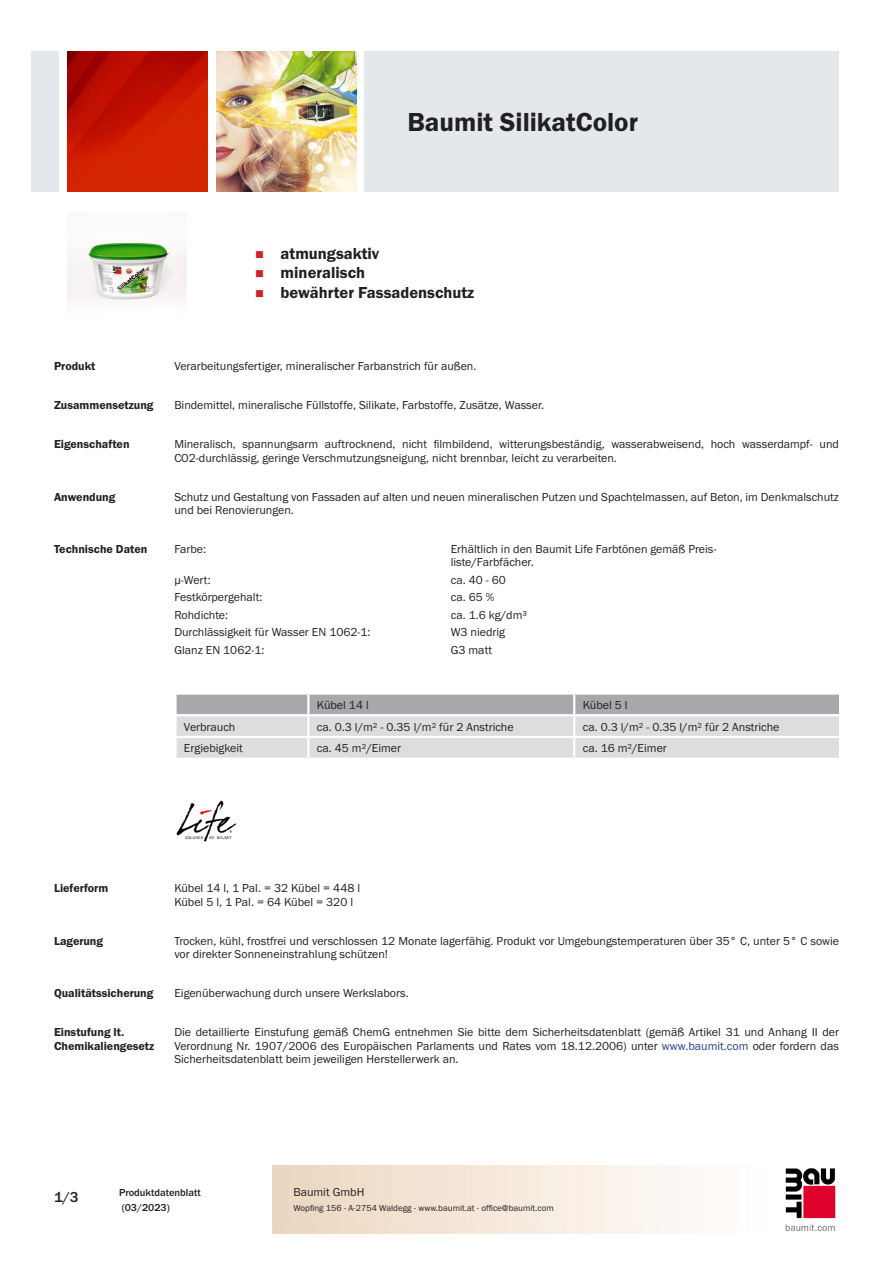
<style>
.page{position:relative;width:893px;height:1263px;background:#fff}
.page>*{position:absolute;margin:0;border:0;box-sizing:border-box;transform-origin:0 0}
.PDS_Produktname{font:27px "BM Franklin Gothic URW Dem";color:#231f20}
.t1{font:16.5px "BM Franklin Gothic URW Dem";color:#231f20}
.t2{font:500 15px "BM Franklin Gothic URW";color:#231f20}
.PDS_Standard{font:12px/13.5px "BM Franklin Gothic URW Boo";color:#231f20}
.PDS_Standard_linksbü{font:12px/13.5px "BM Franklin Gothic URW Boo";color:#231f20}
.PDS_Header{font:12px/13.5px "BM Franklin Gothic URW Dem";color:#231f20}
.t3{font:500 10.5px/15px "BM Franklin Gothic URW";color:#231f20}
.t4{font:9px "BM Franklin Gothic URW Boo";color:#231f20}
.s1{color:#253f8e}
</style>
<div class="page">
<img style="left:785px;top:1168px;width:51px;height:63px">
<div style="left:32px;top:51px;width:27px;height:140px;background:#e2e8eb"></div>
<img style="left:68px;top:52px;width:140px;height:139px">
<img style="left:216px;top:51px;width:141px;height:140px">
<div style="left:365px;top:51px;width:474px;height:140px;background:#e2e8eb"></div>
<img style="left:67px;top:241px;width:120px;height:61px">
<svg style="left:175px;top:693px;width:665px;height:65px"></svg>
<hr style="left:174px;top:714px;width:134px;height:2px;background:#fff">
<hr style="left:174px;top:716px;width:3px;height:20px;background:#fff">
<hr style="left:308px;top:714px;width:266px;height:2px;background:#fff">
<hr style="left:307px;top:716px;width:2px;height:20px;background:#fff">
<hr style="left:574px;top:714px;width:267px;height:2px;background:#fff">
<hr style="left:573px;top:716px;width:2px;height:20px;background:#fff">
<hr style="left:839px;top:716px;width:2px;height:20px;background:#fff">
<hr style="left:174px;top:736px;width:134px;height:2px;background:#fff">
<hr style="left:174px;top:738px;width:3px;height:20px;background:#fff">
<hr style="left:308px;top:736px;width:266px;height:2px;background:#fff">
<hr style="left:307px;top:738px;width:2px;height:20px;background:#fff">
<hr style="left:574px;top:736px;width:267px;height:2px;background:#fff">
<hr style="left:573px;top:738px;width:2px;height:20px;background:#fff">
<hr style="left:839px;top:738px;width:2px;height:20px;background:#fff">
<img style="left:176px;top:800px;width:61px;height:42px">
<p class="PDS_Produktname" style="left:407px;top:106px;width:232px">Baumit SilikatColor</p>
<p class="t1" style="left:281px;top:243px;width:100px">atmungsaktiv</p>
<p class="t1" style="left:281px;top:263px;width:86px">mineralisch</p>
<p class="t1" style="left:281px;top:282px;width:195px">bewährter Fassadenschutz</p>
<p class="PDS_Header" style="left:54px;top:360px;width:43px">Produkt</p>
<p class="PDS_Standard" style="left:174px;top:360px;width:304px">Verarbeitungsfertiger, mineralischer Farbanstrich für außen.</p>
<p class="PDS_Header" style="left:54px;top:399px;width:101px">Zusammensetzung</p>
<p class="PDS_Standard" style="left:174px;top:399px;width:371px">Bindemittel, mineralische Füllstoffe, Silikate, Farbstoffe, Zusätze, Wasser.</p>
<p class="PDS_Header" style="left:54px;top:438px;width:77px">Eigenschaften</p>
<p class="PDS_Standard" style="left:174px;top:438px;width:666px">Mineralisch, spannungsarm auftrocknend, nicht filmbildend, witterungsbeständig, wasserabweisend, hoch wasserdampf- und<br>CO2-durchlässig, geringe Verschmutzungsneigung, nicht brennbar, leicht zu verarbeiten.</p>
<p class="PDS_Header" style="left:54px;top:490px;width:63px">Anwendung</p>
<p class="PDS_Standard" style="left:174px;top:490px;width:666px">Schutz und Gestaltung von Fassaden auf alten und neuen mineralischen Putzen und Spachtelmassen, auf Beton, im Denkmalschutz und bei Renovierungen.</p>
<p class="PDS_Header" style="left:54px;top:542px;width:95px">Technische Daten</p>
<p class="PDS_Standard_linksbü" style="left:174px;top:542px;width:33px">Farbe:</p>
<p class="PDS_Standard_linksbü" style="left:451px;top:542px;width:267px">Erhältlich in den Baumit Life Farbtönen gemäß Preis&shy;liste/Farbfächer.</p>
<p class="PDS_Standard_linksbü" style="left:174px;top:573px;width:38px">μ-Wert:</p>
<p class="PDS_Standard_linksbü" style="left:451px;top:573px;width:57px">ca. 40 - 60</p>
<p class="PDS_Standard_linksbü" style="left:174px;top:591px;width:90px">Festkörpergehalt:</p>
<p class="PDS_Standard_linksbü" style="left:451px;top:591px;width:45px">ca. 65 %</p>
<p class="PDS_Standard_linksbü" style="left:174px;top:608px;width:55px">Rohdichte:</p>
<p class="PDS_Standard_linksbü" style="left:451px;top:608px;width:78px">ca. 1.6 kg/dm³</p>
<p class="PDS_Standard_linksbü" style="left:174px;top:626px;width:198px">Durchlässigkeit für Wasser EN 1062-1:</p>
<p class="PDS_Standard_linksbü" style="left:451px;top:626px;width:56px">W3 niedrig</p>
<p class="PDS_Standard_linksbü" style="left:174px;top:643px;width:92px">Glanz EN 1062-1:</p>
<p class="PDS_Standard_linksbü" style="left:451px;top:643px;width:43px">G3 matt</p>
<p class="PDS_Standard_linksbü" style="left:317px;top:698px;width:53px">Kübel 14 l</p>
<p class="PDS_Standard_linksbü" style="left:583px;top:698px;width:46px">Kübel 5 l</p>
<p class="PDS_Standard_linksbü" style="left:184px;top:720px;width:53px">Verbrauch</p>
<p class="PDS_Standard_linksbü" style="left:317px;top:720px;width:198px">ca. 0.3 l/m² - 0.35 l/m² für 2 Anstriche</p>
<p class="PDS_Standard_linksbü" style="left:583px;top:720px;width:198px">ca. 0.3 l/m² - 0.35 l/m² für 2 Anstriche</p>
<p class="PDS_Standard_linksbü" style="left:184px;top:742px;width:60px">Ergiebigkeit</p>
<p class="PDS_Standard_linksbü" style="left:317px;top:742px;width:86px">ca. 45 m²/Eimer</p>
<p class="PDS_Standard_linksbü" style="left:583px;top:742px;width:86px">ca. 16 m²/Eimer</p>
<p class="PDS_Header" style="left:54px;top:882px;width:56px">Lieferform</p>
<p class="PDS_Standard" style="left:174px;top:882px;width:187px">Kübel 14 l, 1 Pal. = 32 Kübel = 448 l</p>
<p class="PDS_Standard" style="left:174px;top:895px;width:180px">Kübel 5 l, 1 Pal. = 64 Kübel = 320 l</p>
<p class="PDS_Header" style="left:54px;top:934px;width:51px">Lagerung</p>
<p class="PDS_Standard" style="left:174px;top:934px;width:666px">Trocken, kühl, frostfrei und verschlossen 12 Monate lagerfähig. Produkt vor Umgebungstemperaturen über 35° C, unter 5° C sowie vor direkter Sonneneinstrahlung schützen!</p>
<p class="PDS_Header" style="left:54px;top:986px;width:101px">Qualitätssicherung</p>
<p class="PDS_Standard" style="left:174px;top:986px;width:236px">Eigenüberwachung durch unsere Werkslabors.</p>
<p class="PDS_Header" style="left:54px;top:1025px;width:102px">Einstufung lt.<br>Chemikaliengesetz</p>
<p class="PDS_Standard" style="left:174px;top:1025px;width:666px;text-align:justify">Die detaillierte Einstufung gemäß ChemG entnehmen Sie bitte dem Sicherheitsdatenblatt (gemäß Artikel 31 und Anhang II der Verordnung Nr. 1907/2006 des Europäischen Parlaments und Rates vom 18.12.2006) unter <span class="s1">www.baumit.com</span> oder fordern das Sicherheitsdatenblatt beim jeweiligen Herstellerwerk an.</p>
<p class="t2" style="left:54px;top:1188px;width:26px">1/3</p>
<p class="t3" style="left:119px;top:1185px;width:83px">Produktdatenblatt (03/2023)</p>
<p class="PDS_Standard" style="left:293px;top:1185px;width:73px">Baumit GmbH</p>
<p class="t4" style="left:293px;top:1202px;width:262px">Wopfing 156 - A-2754 Waldegg - www.baumit.at - office@baumit.com</p>
</div>
